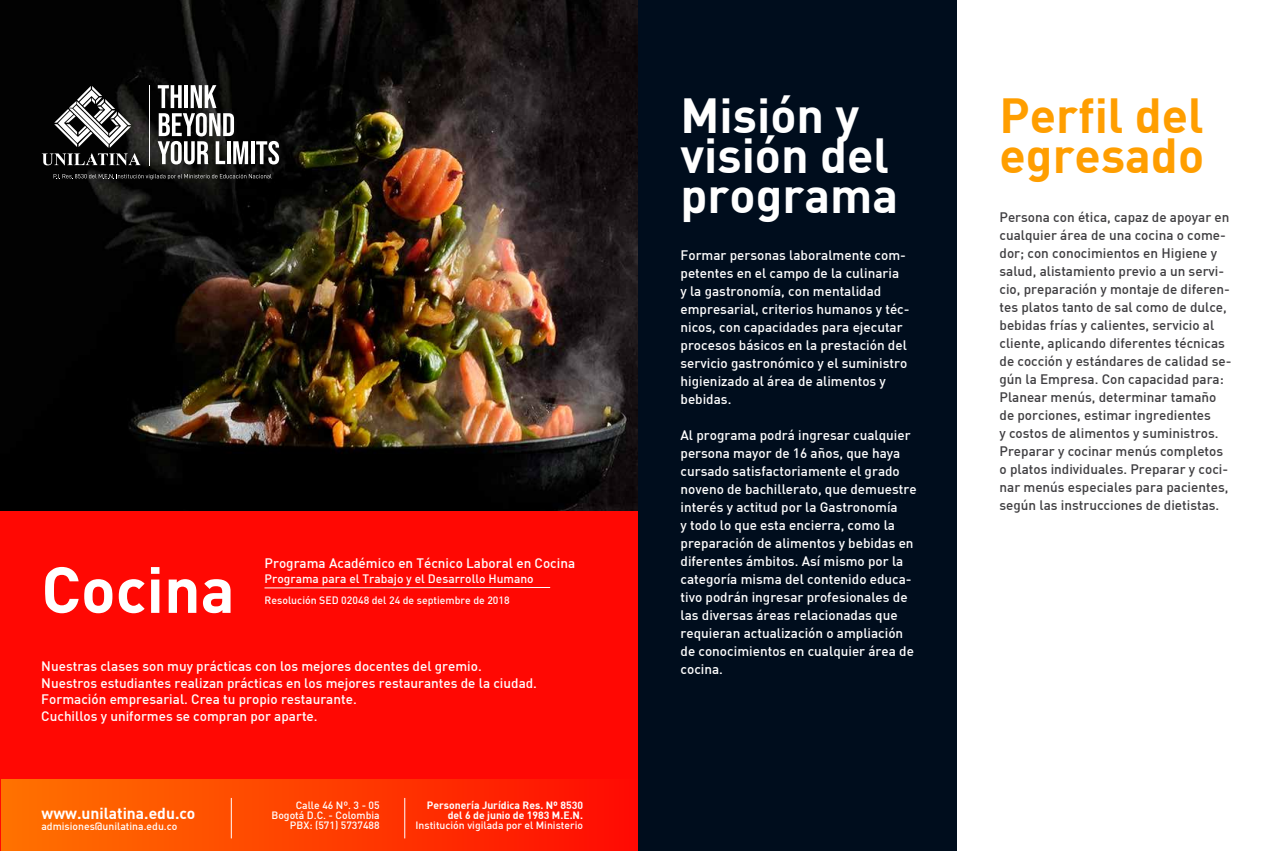
<style>
.page{position:relative;width:1276px;height:851px;background:#fff}
.page>*{position:absolute;margin:0;border:0;box-sizing:border-box;transform-origin:0 0}
.t1{font:700 63.9px "DIN";color:#fff}
.t2{font:700 48.15px/39.8px "DIN";color:#fff}
.t3{font:700 48.15px/39.8px "DIN";color:#ff9e00}
.t4{font:700 15.6px "DIN";color:#fff}
.t5{font:500 13.5px/18px "DIN";color:#fff}
.t6{font:500 13.5px/18px "DIN";color:#3e3d40}
.t7{font:500 12px "DIN";color:#fff}
.t8{font:500 10.5px "DIN";color:#fff}
.t9{font:500 10.35px/10.4px "DIN";color:#fff;text-align:right}
.t10{font:700 10.35px/10.4px "DIN";color:#fff;text-align:right}
</style>
<div class="page">
<img style="left:0;top:0;width:638px;height:511px">
<div style="left:0;top:511px;width:638px;height:339px;background:#ff0803"></div>
<div style="left:1px;top:778px;width:638px;height:72px;background:linear-gradient(to right,#ff7300,#ff0b02)"></div>
<hr style="left:231px;top:797px;width:1px;height:41px;background:#fff">
<hr style="left:404px;top:797px;width:1px;height:41px;background:#fff">
<div style="left:638px;top:0;width:319px;height:850px;background:#000d1d"></div>
<svg style="left:42px;top:86px;width:99px;height:79px"></svg>
<svg style="left:158px;top:85px;width:90px;height:79px"></svg>
<hr style="left:251px;top:141px;width:3px;height:23px;background:#fff">
<svg style="left:256px;top:141px;width:23px;height:23px"></svg>
<hr style="left:149px;top:85px;width:1px;height:80px;background:#fff">
<svg style="left:54px;top:174px;width:217px;height:5px"></svg>
<hr style="left:264px;top:587px;width:286px;height:1px;background:#fff">
<h1 class="t1" style="left:41px;top:548px;width:195px">Cocina</h1>
<p class="t5" style="left:265px;top:554px;width:312px">Programa Académico en Técnico Laboral en Cocina</p>
<p class="t7" style="left:265px;top:571px;width:271px">Programa para el Trabajo y el Desarrollo Humano</p>
<p class="t8" style="left:265px;top:593px;width:247px">Resolución SED 02048 del 24 de septiembre de 2018</p>
<p class="t5" style="left:41px;top:657px;width:497px;line-height:16.5px">Nuestras clases son muy prácticas con los mejores docentes del gremio.<br>Nuestros estudiantes realizan prácticas en los mejores restaurantes de la ciudad.<br>Formación empresarial. Crea tu propio restaurante.<br>Cuchillos y uniformes se compran por aparte.</p>
<p class="t4" style="left:41px;top:803px;width:155px">www.unilatina.edu.co</p>
<p class="t9" style="left:41px;top:820px;width:137px">admisiones@unilatina.edu.co</p>
<p class="t9" style="left:271px;top:799px;width:110px">Calle 46 Nº. 3 - 05<br>Bogotá D.C. - Colombia<br>PBX: (571) 5737488</p>
<p class="t10" style="left:427px;top:799px;width:158px">Personería Jurídica Res. Nº 8530 del 6 de junio de 1983 M.E.N.</p>
<p class="t9" style="left:415px;top:820px;width:169px">Institución vigilada por el Ministerio</p>
<h2 class="t2" style="left:680px;top:94px;width:219px">Misión y visión del programa</h2>
<h2 class="t3" style="left:999px;top:94px;width:206px">Perfil del egresado</h2>
<p class="t6" style="left:999px;top:208px;width:233px">Persona con ética, capaz de apoyar en cualquier área de una cocina o come&shy;dor; con conocimientos en Higiene y salud, alistamiento previo a un servi&shy;cio, preparación y montaje de diferen&shy;tes platos tanto de sal como de dulce, bebidas frías y calientes, servicio al cliente, aplicando diferentes técnicas de cocción y estándares de calidad se&shy;gún la Empresa. Con capacidad para:<br>Planear menús, determinar tamaño de porciones, estimar ingredientes<br>y costos de alimentos y suministros.<br>Preparar y cocinar menús completos o platos individuales. Preparar y coci&shy;nar menús especiales para pacientes, según las instrucciones de dietistas.</p>
<p class="t5" style="left:680px;top:246px;width:231px">Formar personas laboralmente com&shy;petentes en el campo de la culinaria<br>y la gastronomía, con mentalidad empresarial, criterios humanos y téc&shy;nicos, con capacidades para ejecutar procesos básicos en la prestación del servicio gastronómico y el suministro higienizado al área de alimentos y bebidas.</p>
<p class="t5" style="left:680px;top:426px;width:238px">Al programa podrá ingresar cualquier persona mayor de 16 años, que haya cursado satisfactoriamente el grado noveno de bachillerato, que demuestre interés y actitud por la Gastronomía<br>y todo lo que esta encierra, como la preparación de alimentos y bebidas en diferentes ámbitos. Así mismo por la categoría misma del contenido educa&shy;tivo podrán ingresar profesionales de las diversas áreas relacionadas que requieran actualización o ampliación de conocimientos en cualquier área de cocina.</p>
</div>
